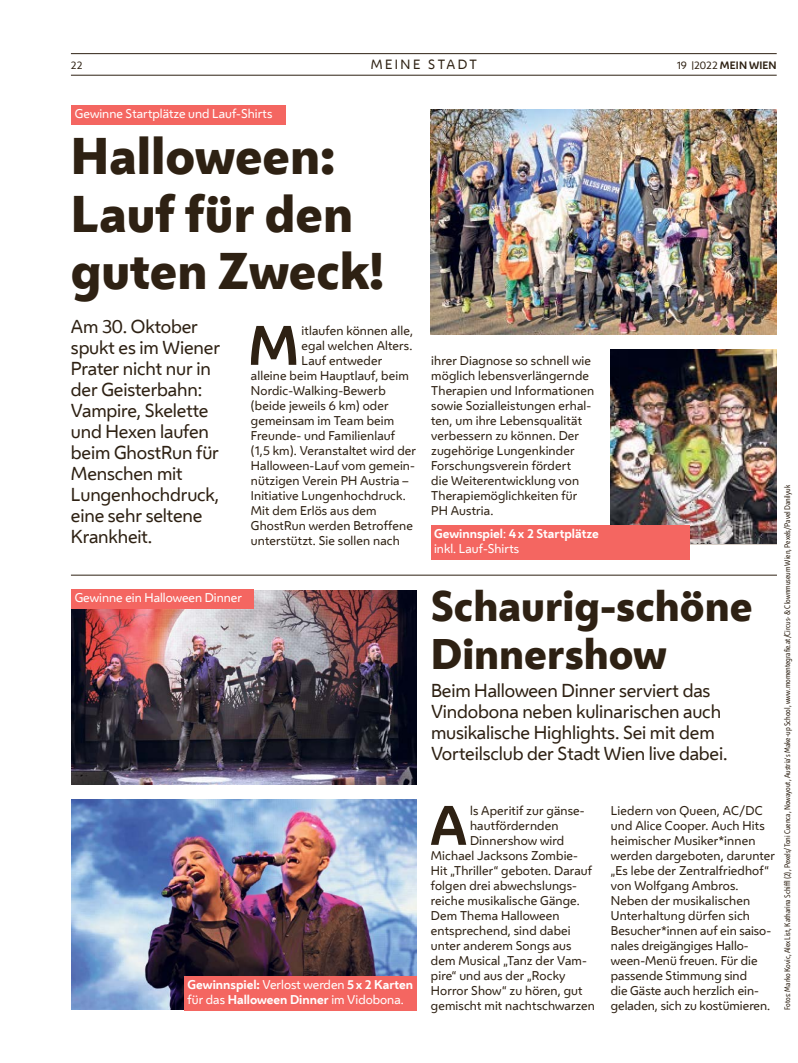
<style>
.page{position:relative;width:798px;height:1063px;background:#fff}
.page>*{position:absolute;margin:0;border:0;box-sizing:border-box;transform-origin:0 0}
.FT_FT_Initial3{font:700 51.88px "Wiener Melange";color:#2e2113}
.HL_Header_36pt{font:800 48.12px/57.8px "Wiener Melange";color:#2e2113}
.HL_Header_36pt-2{font:800 40px/48px "Wiener Melange";color:#2e2113}
.HL_VS_14pt{font:17.5px/21px "Wiener Melange";letter-spacing:-.01em;color:#2e2113}
.t1{font:12.5px "Wiener Melange";letter-spacing:.2em;color:#2e2113}
.FT_FT_Initial3-2{font:11.88px/15px "Wiener Melange";letter-spacing:.01em;color:#2e2113}
.FT_FT{font:11.88px/15px "Wiener Melange";color:#2e2113}
.Spalte_Infobox_VC_hinterlegt_GEWINN_Rot{font:700 11.88px/15px "Wiener Melange";color:#fff}
.Spalte_Infobox_VC_hinterlegt_GEWINN_Rot-2{font:11.88px "Wiener Melange";color:#fff}
.t2{font:700 10px "Wiener Melange";letter-spacing:.01em;color:#2e2113}
.t3{font:10px "Wiener Melange";color:#2e2113}
.t4{font:7.5px "Wiener Melange Cd";color:#2e2113}
.s1{font-weight:400}
.s2{font-weight:400;font-size:7.5px}
</style>
<div class="page">
<hr style="left:71px;top:75px;width:705px;height:1px;background:#2e2113">
<hr style="left:71px;top:53px;width:705px;height:1px;background:#2e2113">
<img style="left:431px;top:110px;width:345px;height:225px">
<img style="left:610px;top:350px;width:166px;height:193px">
<img style="left:71px;top:800px;width:345px;height:210px">
<img style="left:71px;top:590px;width:345px;height:195px">
<hr style="left:71px;top:575px;width:705px;height:1px;background:#2e2113">
<div style="left:71px;top:105px;width:215px;height:20px;background:#f46661"></div>
<div style="left:430px;top:525px;width:259px;height:35px;background:#f46661"></div>
<div style="left:71px;top:589px;width:183px;height:20px;background:#f46661"></div>
<div style="left:184px;top:976px;width:232px;height:34px;background:#f46661"></div>
<p class="t3" style="left:71px;top:58px;width:13px">22</p>
<p class="t1" style="left:370px;top:55px;width:108px">Mei ne Stad t</p>
<p class="t2" style="left:676px;top:57px;width:101px"><span class="s1">19</span> <span class="s2">|</span><span class="s1">2022</span> MEIN WIEN</p>
<p class="Spalte_Infobox_VC_hinterlegt_GEWINN_Rot-2" style="left:75px;top:105px;width:199px">Gewinne Startplätze und Lauf-Shirts</p>
<h1 class="HL_Header_36pt" style="left:71px;top:127px;width:314px">Halloween:<br>Lauf für den guten Zweck!</h1>
<p class="HL_VS_14pt" style="left:71px;top:316px;width:151px">Am 30. Oktober spukt es im Wiener<br>Prater nicht nur in der Geisterbahn:<br>Vampire, Skelette und Hexen laufen beim GhostRun für<br>Menschen mit<br>Lungenhochdruck, eine sehr seltene<br>Krankheit.</p>
<p class="FT_FT_Initial3" style="left:248px;top:302px;width:52px">M</p>
<p class="FT_FT_Initial3-2" style="left:301px;top:322px;width:113px">itlaufen können alle,</p>
<p class="FT_FT_Initial3-2" style="left:301px;top:337px;width:112px">egal welchen Alters.</p>
<p class="FT_FT_Initial3-2" style="left:301px;top:352px;width:82px">Lauf entweder</p>
<p class="FT_FT_Initial3-2" style="left:251px;top:367px;width:159px">alleine beim Hauptlauf, beim</p>
<p class="FT_FT_Initial3-2" style="left:251px;top:382px;width:136px">Nordic-Walking-Bewerb</p>
<p class="FT_FT_Initial3-2" style="left:251px;top:397px;width:139px">(beide jeweils 6 km) oder</p>
<p class="FT_FT_Initial3-2" style="left:251px;top:412px;width:145px">gemeinsam im Team beim</p>
<p class="FT_FT_Initial3-2" style="left:251px;top:427px;width:146px">Freunde- und Familienlauf</p>
<p class="FT_FT_Initial3-2" style="left:251px;top:442px;width:167px">(1,5 km). Veranstaltet wird der</p>
<p class="FT_FT_Initial3-2" style="left:251px;top:457px;width:165px">Halloween-Lauf vom gemein-</p>
<p class="FT_FT_Initial3-2" style="left:251px;top:472px;width:159px">nützigen Verein PH Austria –</p>
<p class="FT_FT_Initial3-2" style="left:251px;top:487px;width:156px">Initiative Lungenhochdruck.</p>
<p class="FT_FT_Initial3-2" style="left:251px;top:502px;width:127px">Mit dem Erlös aus dem</p>
<p class="FT_FT_Initial3-2" style="left:251px;top:517px;width:163px">GhostRun werden Betroffene</p>
<p class="FT_FT_Initial3-2" style="left:251px;top:532px;width:150px">unterstützt. Sie sollen nach</p>
<p class="Spalte_Infobox_VC_hinterlegt_GEWINN_Rot-2" style="left:75px;top:588px;width:169px">Gewinne ein Halloween Dinner</p>
<p class="Spalte_Infobox_VC_hinterlegt_GEWINN_Rot" style="left:187px;top:976px;width:227px">Gewinnspiel: <span class="s1">Verlost werden</span> 5x 2 Karten <span class="s1">für das</span> Halloween Dinner <span class="s1">im Vidobona.</span></p>
<p class="FT_FT_Initial3-2" style="left:431px;top:352px;width:164px">ihrer Diagnose so schnell wie möglich lebensverlängernde<br>Therapien und Informationen sowie Sozialleistungen erhal&shy;ten, um ihre Lebensqualität verbessern zu können. Der zugehörige Lungenkinder<br>Forschungsverein fördert<br>die Weiterentwicklung von<br>Therapiemöglichkeiten für<br>PH Austria.</p>
<p class="Spalte_Infobox_VC_hinterlegt_GEWINN_Rot" style="left:434px;top:525px;width:166px">Gewinnspiel<span class="s1">:</span> 4x 2 Startplätze <span class="s1">inkl. Lauf-Shirts</span></p>
<h1 class="HL_Header_36pt-2" style="left:431px;top:582px;width:323px">Schaurig-schöne<br>Dinnershow</h1>
<p class="HL_VS_14pt" style="left:431px;top:679px;width:298px">Beim Halloween Dinner serviert das Vindobona neben kulinarischen auch musikalische Highlights. Sei mit dem Vorteilsclub der Stadt Wien live dabei.</p>
<p class="FT_FT_Initial3" style="left:429px;top:782px;width:39px">A</p>
<p class="FT_FT_Initial3-2" style="left:470px;top:802px;width:116px">ls Aperitif zur gänse-</p>
<p class="FT_FT_Initial3-2" style="left:470px;top:817px;width:90px">hautfördernden</p>
<p class="FT_FT_Initial3-2" style="left:470px;top:832px;width:96px">Dinnershow wird</p>
<p class="FT_FT_Initial3-2" style="left:431px;top:847px;width:149px">Michael Jacksons Zombie-</p>
<p class="FT_FT_Initial3-2" style="left:431px;top:862px;width:163px">Hit „Thriller“ geboten. Darauf</p>
<p class="FT_FT_Initial3-2" style="left:431px;top:877px;width:147px">folgen drei abwechslungs-</p>
<p class="FT_FT_Initial3-2" style="left:431px;top:892px;width:150px">reiche musikalische Gänge.</p>
<p class="FT_FT_Initial3-2" style="left:431px;top:907px;width:130px">Dem Thema Halloween</p>
<p class="FT_FT_Initial3-2" style="left:431px;top:922px;width:141px">entsprechend, sind dabei</p>
<p class="FT_FT_Initial3-2" style="left:431px;top:937px;width:142px">unter anderem Songs aus</p>
<p class="FT_FT_Initial3-2" style="left:431px;top:952px;width:157px">dem Musical „Tanz der Vam-</p>
<p class="FT_FT_Initial3-2" style="left:431px;top:967px;width:136px">pire“ und aus der „Rocky</p>
<p class="FT_FT_Initial3-2" style="left:431px;top:982px;width:153px">Horror Show“ zu hören, gut</p>
<p class="FT_FT_Initial3-2" style="left:431px;top:997px;width:165px">gemischt mit nachtschwarzen</p>
<p class="FT_FT_Initial3-2" style="left:610px;top:802px;width:166px">Liedern von Queen, AC/DC und Alice Cooper. Auch Hits heimischer Musiker*innen werden dargeboten, darunter „Es lebe der Zentralfriedhof“ von Wolfgang Ambros.<br>Neben der musikalischen<br>Unterhaltung dürfen sich</p>
<p class="FT_FT" style="left:610px;top:922px;width:162px">Besucher*innen auf ein saiso&shy;nales dreigängiges Hallo&shy;ween-Menü freuen. Für die passende Stimmung sind<br>die Gäste auch herzlich ein&shy;geladen, sich zu kostümieren.</p>
<p class="t4" style="left:782px;top:1010px;width:526px;rotate:-90deg">Fotos: Marko Kovic, Alex List, Katharina Schiffl (2), Pexels/Toni Cuenca, Nowayout, Austria‘s Make-up School, www.momentegrafie.at/Circus- &amp; Clownmuseum Wien, Pexels/Pavel Danilyuk</p>
</div>
